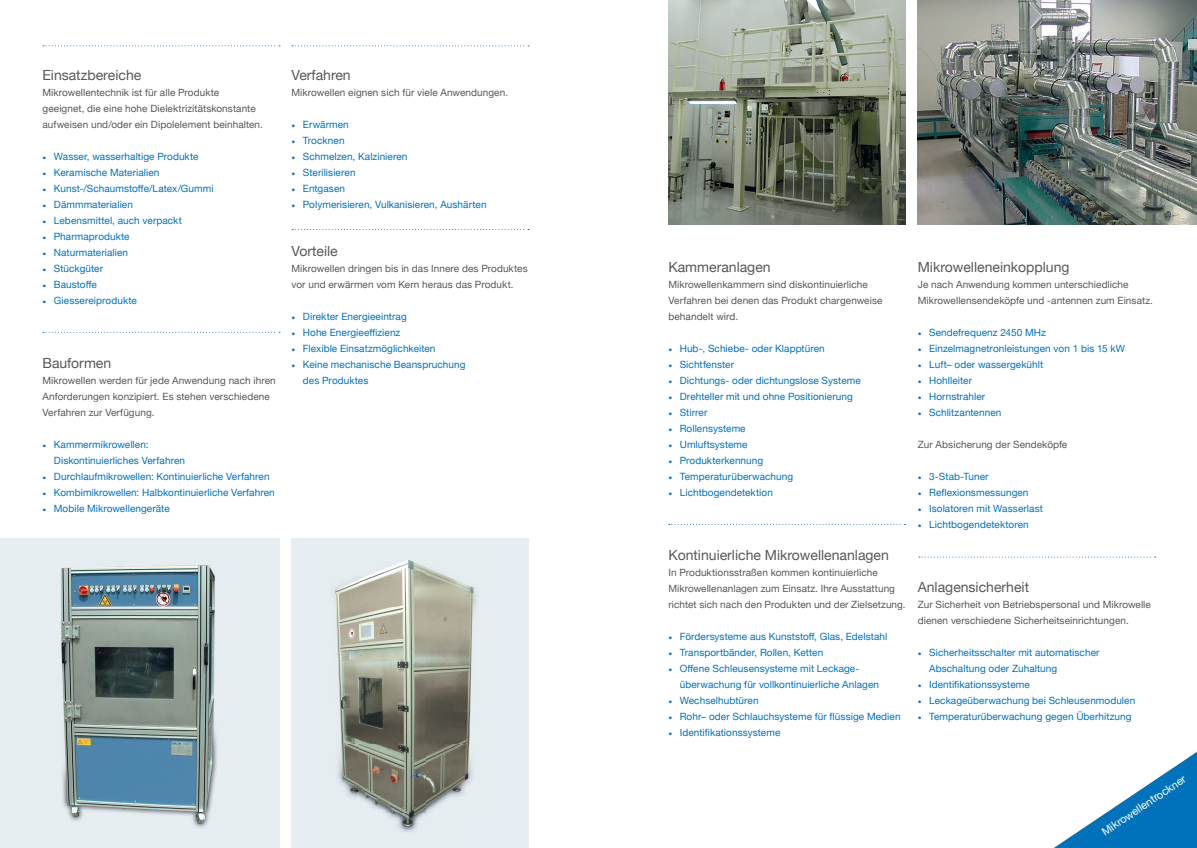
<style>
.page{position:relative;width:1197px;height:848px;background:#fff}
.page>*{position:absolute;margin:0;border:0;box-sizing:border-box;transform-origin:0 0}
.t1{font:14px "Helvetica Neue";color:#57585a}
.t2{font:11px "Helvetica Neue";color:#fff}
.t3{font:10px/16px "Helvetica Neue";letter-spacing:.005em;color:#0072bc}
.t4{font:10px/16px "Helvetica Neue";letter-spacing:.005em;color:#57585a}
.s1{font-family:"Minion Pro"}
</style>
<div class="page">
<svg style="left:1054px;top:752px;width:142px;height:96px"></svg>
<img style="left:291px;top:539px;width:237px;height:309px">
<svg style="left:43px;top:45px;width:237px;height:1px"></svg>
<svg style="left:43px;top:332px;width:237px;height:1px"></svg>
<svg style="left:292px;top:45px;width:237px;height:1px"></svg>
<svg style="left:292px;top:229px;width:237px;height:1px"></svg>
<svg style="left:668px;top:524px;width:237px;height:1px"></svg>
<img style="left:0;top:539px;width:279px;height:309px">
<img style="left:917px;top:0;width:279px;height:224px">
<img style="left:668px;top:0;width:237px;height:224px">
<svg style="left:918px;top:556px;width:237px;height:1px"></svg>
<h1 class="t1" style="left:43px;top:65px;width:100px">Einsatzbereiche</h1>
<p class="t4" style="left:43px;top:85px;width:222px">Mikrowellentechnik ist für alle Produkte geeignet, die eine hohe Dielektrizitätskonstante aufweisen und/oder ein Dipolelement beinhalten.</p>
<p class="t3" style="left:43px;top:149px;width:157px"><span class="s1">•</span> Wasser, wasserhaltige Produkte</p>
<p class="t3" style="left:43px;top:165px;width:118px"><span class="s1">•</span> Keramische Materialien</p>
<p class="t3" style="left:43px;top:181px;width:172px"><span class="s1">•</span> Kunst-/Schaumstoffe/Latex/Gummi</p>
<p class="t3" style="left:43px;top:197px;width:92px"><span class="s1">•</span> Dämmmaterialien</p>
<p class="t3" style="left:43px;top:213px;width:141px"><span class="s1">•</span> Lebensmittel, auch verpackt</p>
<p class="t3" style="left:43px;top:229px;width:89px"><span class="s1">•</span> Pharmaprodukte</p>
<p class="t3" style="left:43px;top:245px;width:87px"><span class="s1">•</span> Naturmaterialien</p>
<p class="t3" style="left:43px;top:261px;width:62px"><span class="s1">•</span> Stückgüter</p>
<p class="t3" style="left:43px;top:277px;width:56px"><span class="s1">•</span> Baustoffe</p>
<p class="t3" style="left:43px;top:293px;width:96px"><span class="s1">•</span> Giessereiprodukte</p>
<h1 class="t1" style="left:43px;top:353px;width:70px">Bauformen</h1>
<p class="t4" style="left:43px;top:373px;width:235px">Mikrowellen werden für jede Anwendung nach ihren<br>Anforderungen konzipiert. Es stehen verschiedene<br>Verfahren zur Verfügung.</p>
<p class="t3" style="left:54px;top:437px;width:133px;text-indent:-11px"><span class="s1">•</span> Kammermikrowellen:<br>Diskontinuierliches Verfahren</p>
<p class="t3" style="left:43px;top:469px;width:228px"><span class="s1">•</span> Durchlaufmikrowellen: Kontinuierliche Verfahren</p>
<p class="t3" style="left:43px;top:485px;width:234px"><span class="s1">•</span> Kombimikrowellen: Halbkontinuierliche Verfahren</p>
<p class="t3" style="left:43px;top:501px;width:129px"><span class="s1">•</span> Mobile Mikrowellengeräte</p>
<h1 class="t1" style="left:291px;top:65px;width:61px">Verfahren</h1>
<p class="t4" style="left:291px;top:85px;width:218px">Mikrowellen eignen sich für viele Anwendungen.</p>
<p class="t3" style="left:291px;top:117px;width:59px"><span class="s1">•</span> Erwärmen</p>
<p class="t3" style="left:291px;top:133px;width:54px"><span class="s1">•</span> Trocknen</p>
<p class="t3" style="left:291px;top:149px;width:117px"><span class="s1">•</span> Schmelzen, Kalzinieren</p>
<p class="t3" style="left:291px;top:165px;width:65px"><span class="s1">•</span> Sterilisieren</p>
<p class="t3" style="left:291px;top:181px;width:55px"><span class="s1">•</span> Entgasen</p>
<p class="t3" style="left:291px;top:197px;width:196px"><span class="s1">•</span> Polymerisieren, Vulkanisieren, Aushärten</p>
<h1 class="t1" style="left:291px;top:241px;width:48px">Vorteile</h1>
<p class="t4" style="left:291px;top:261px;width:237px">Mikrowellen dringen bis in das Innere des Produktes vor und erwärmen vom Kern heraus das Produkt.</p>
<p class="t3" style="left:291px;top:309px;width:117px"><span class="s1">•</span> Direkter Energieeintrag</p>
<p class="t3" style="left:291px;top:325px;width:110px"><span class="s1">•</span> Hohe Energieeffizienz</p>
<p class="t3" style="left:291px;top:341px;width:145px"><span class="s1">•</span> Flexible Einsatzmöglichkeiten</p>
<p class="t3" style="left:303px;top:357px;width:164px;text-indent:-11px"><span class="s1">•</span> Keine mechanische Beanspruchung des Produktes</p>
<h1 class="t1" style="left:668px;top:257px;width:104px">Kammeranlagen</h1>
<p class="t4" style="left:668px;top:277px;width:216px">Mikrowellenkammern sind diskontinuierliche<br>Verfahren bei denen das Produkt chargenweise behandelt wird.</p>
<p class="t3" style="left:668px;top:341px;width:158px"><span class="s1">•</span> Hub-, Schiebe- oder Klapptüren</p>
<p class="t3" style="left:668px;top:357px;width:67px"><span class="s1">•</span> Sichtfenster</p>
<p class="t3" style="left:668px;top:373px;width:194px"><span class="s1">•</span> Dichtungs- oder dichtungslose Systeme</p>
<p class="t3" style="left:668px;top:389px;width:186px"><span class="s1">•</span> Drehteller mit und ohne Positionierung</p>
<p class="t3" style="left:668px;top:405px;width:40px"><span class="s1">•</span> Stirrer</p>
<p class="t3" style="left:668px;top:421px;width:79px"><span class="s1">•</span> Rollensysteme</p>
<p class="t3" style="left:668px;top:437px;width:81px"><span class="s1">•</span> Umluftsysteme</p>
<p class="t3" style="left:668px;top:453px;width:96px"><span class="s1">•</span> Produkterkennung</p>
<p class="t3" style="left:668px;top:469px;width:126px"><span class="s1">•</span> Temperaturüberwachung</p>
<p class="t3" style="left:668px;top:485px;width:106px"><span class="s1">•</span> Lichtbogendetektion</p>
<h1 class="t1" style="left:668px;top:545px;width:222px">Kontinuierliche Mikrowellenanlagen</h1>
<p class="t4" style="left:668px;top:565px;width:239px">In Produktionsstraßen kommen kontinuierliche<br>Mikrowellenanlagen zum Einsatz. Ihre Ausstattung richtet sich nach den Produkten und der Zielsetzung.</p>
<p class="t3" style="left:668px;top:629px;width:220px"><span class="s1">•</span> Fördersysteme aus Kunststoff, Glas, Edelstahl</p>
<p class="t3" style="left:668px;top:645px;width:156px"><span class="s1">•</span> Transportbänder, Rollen, Ketten</p>
<p class="t3" style="left:679px;top:661px;width:201px;text-indent:-11px"><span class="s1">•</span> Offene Schleusensysteme mit Leckage&shy;überwachung für vollkontinuierliche Anlagen</p>
<p class="t3" style="left:668px;top:693px;width:92px"><span class="s1">•</span> Wechselhubtüren</p>
<p class="t3" style="left:668px;top:709px;width:234px"><span class="s1">•</span> Rohr– oder Schlauchsysteme für flüssige Medien</p>
<p class="t3" style="left:668px;top:725px;width:113px"><span class="s1">•</span> Identifikationssysteme</p>
<h1 class="t1" style="left:917px;top:257px;width:153px">Mikrowelleneinkopplung</h1>
<p class="t4" style="left:917px;top:277px;width:237px">Je nach Anwendung kommen unterschiedliche<br>Mikrowellensendeköpfe und -antennen zum Einsatz.</p>
<p class="t3" style="left:917px;top:325px;width:130px"><span class="s1">•</span> Sendefrequenz 2450 MHz</p>
<p class="t3" style="left:917px;top:341px;width:209px"><span class="s1">•</span> Einzelmagnetronleistungen von 1 bis 15 kW</p>
<p class="t3" style="left:917px;top:357px;width:127px"><span class="s1">•</span> Luft– oder wassergekühlt</p>
<p class="t3" style="left:917px;top:373px;width:56px"><span class="s1">•</span> Hohlleiter</p>
<p class="t3" style="left:917px;top:389px;width:69px"><span class="s1">•</span> Hornstrahler</p>
<p class="t3" style="left:917px;top:405px;width:85px"><span class="s1">•</span> Schlitzantennen</p>
<p class="t4" style="left:917px;top:437px;width:151px">Zur Absicherung der Sendeköpfe</p>
<p class="t3" style="left:917px;top:469px;width:72px"><span class="s1">•</span> 3-Stab-Tuner</p>
<p class="t3" style="left:917px;top:485px;width:112px"><span class="s1">•</span> Reflexionsmessungen</p>
<p class="t3" style="left:917px;top:501px;width:127px"><span class="s1">•</span> Isolatoren mit Wasserlast</p>
<p class="t3" style="left:917px;top:517px;width:112px"><span class="s1">•</span> Lichtbogendetektoren</p>
<h1 class="t1" style="left:917px;top:577px;width:113px">Anlagensicherheit</h1>
<p class="t4" style="left:917px;top:597px;width:235px">Zur Sicherheit von Betriebspersonal und Mikrowelle dienen verschiedene Sicherheitseinrichtungen.</p>
<p class="t3" style="left:929px;top:645px;width:172px;text-indent:-11px"><span class="s1">•</span> Sicherheitsschalter mit automatischer<br>Abschaltung oder Zuhaltung</p>
<p class="t3" style="left:917px;top:677px;width:113px"><span class="s1">•</span> Identifikationssysteme</p>
<p class="t3" style="left:917px;top:693px;width:219px"><span class="s1">•</span> Leckageüberwachung bei Schleusenmodulen</p>
<p class="t3" style="left:917px;top:709px;width:215px"><span class="s1">•</span> Temperaturüberwachung gegen Überhitzung</p>
<p class="t2" style="left:1098px;top:826px;width:100px;rotate:-34deg">Mikrowellentrockner</p>
</div>
